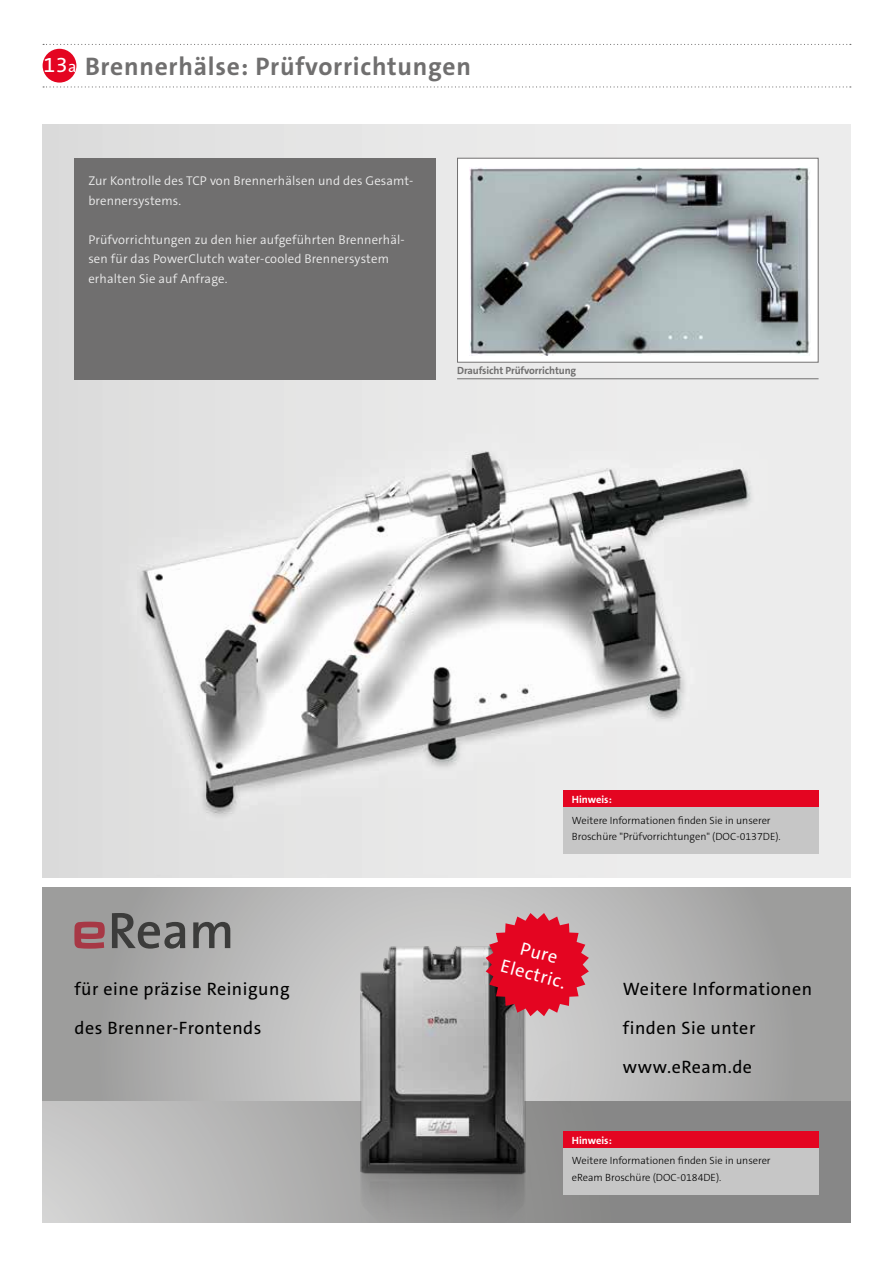
<style>
.page{position:relative;width:893px;height:1263px;background:#fff}
.page>*{position:absolute;margin:0;border:0;box-sizing:border-box;transform-origin:0 0}
.t1{font:700 25.5px "The Sans C5";letter-spacing:.03em;color:#706f6f}
.t2{font:18.45px/22px "The Sans C5";color:#fff;text-align:center}
.t3{font:18px/39px "The Sans C5";letter-spacing:.03em;color:#000}
.t4{font:300 12.75px/19.5px "The Sans C5";letter-spacing:.01em;color:#ededed}
.t5{font:300 10.5px/16.5px "The Sans C5";color:#000}
.t6{font:700 10.5px "The Sans C5";letter-spacing:-.01em;color:#706f6f}
.t7{font:700 10.5px "The Sans C5";color:#fff}
.s1{font-weight:400;font-size:21.6px;color:#fff}
.s2{font-weight:400;font-size:16.2px;color:#fff}
</style>
<div class="page">
<img style="left:43px;top:125px;width:807px;height:753px">
<div style="left:457px;top:158px;width:361px;height:204px;background:#fff"></div>
<img style="left:470px;top:167px;width:340px;height:188px">
<div style="left:457px;top:158px;width:362px;height:205px;border:1px solid #706f6f"></div>
<div style="left:74px;top:158px;width:362px;height:222px;background:#706f6f"></div>
<svg style="left:43px;top:44px;width:808px;height:1px"></svg>
<svg style="left:43px;top:86px;width:808px;height:2px"></svg>
<div style="left:43px;top:49px;width:33px;height:34px;background:#e40521;border-radius:50%"></div>
<hr style="left:457px;top:378px;width:362px;height:1px;background:#706f6f">
<svg style="left:43px;top:887px;width:807px;height:214px;background:#afafae"></svg>
<svg style="left:43px;top:1101px;width:807px;height:121px;background:#aaa"></svg>
<img style="left:319px;top:917px;width:251px;height:305px">
<svg style="left:486px;top:913px;width:103px;height:103px;background:#d23649"></svg>
<svg style="left:112px;top:913px;width:73px;height:36px;background:#777776"></svg>
<svg style="left:193px;top:922px;width:37px;height:26px"></svg>
<svg style="left:74px;top:922px;width:31px;height:27px"></svg>
<div style="left:563px;top:790px;width:256px;height:17px;background:#e40521"></div>
<div style="left:563px;top:807px;width:256px;height:47px;background:#c6c6c6"></div>
<div style="left:563px;top:1131px;width:256px;height:17px;background:#e40521"></div>
<div style="left:563px;top:1148px;width:256px;height:47px;background:#c6c6c6"></div>
<h1 class="t1" style="left:44px;top:50px;width:429px"><span class="s1">13</span><span class="s2">a</span> Brennerhälse: Prüfvorrichtungen</h1>
<p class="t4" style="left:88px;top:171px;width:326px">Zur Kontrolle des TCP von Brennerhälsen und des Gesamt&shy;brennersystems.</p>
<p class="t4" style="left:88px;top:230px;width:318px">Prüfvorrichtungen zu den hier aufgeführten Brennerhäl&shy;sen für das PowerClutch water-cooled Brennersystem erhalten Sie auf Anfrage.</p>
<p class="t6" style="left:457px;top:364px;width:121px">Draufsicht Prüfvorrichtung</p>
<h3 class="t3" style="left:74px;top:969px;width:217px">für eine präzise Reinigung des Brenner-Frontends</h3>
<p class="t7" style="left:572px;top:792px;width:41px">Hinweis:</p>
<p class="t5" style="left:572px;top:812px;width:210px">Weitere Informationen finden Sie in unserer<br>Broschüre "Prüfvorrichtungen" (DOC-0137DE).</p>
<h2 class="t2" style="left:510px;top:933px;width:68px;rotate:15deg">Pure<br>Electric.</h2>
<h3 class="t3" style="left:623px;top:969px;width:191px">Weitere Informationen finden Sie unter www.eReam.de</h3>
<p class="t7" style="left:572px;top:1133px;width:41px">Hinweis:</p>
<p class="t5" style="left:572px;top:1153px;width:200px">Weitere Informationen finden Sie in unserer eReam Broschüre (DOC-0184DE).</p>
</div>
